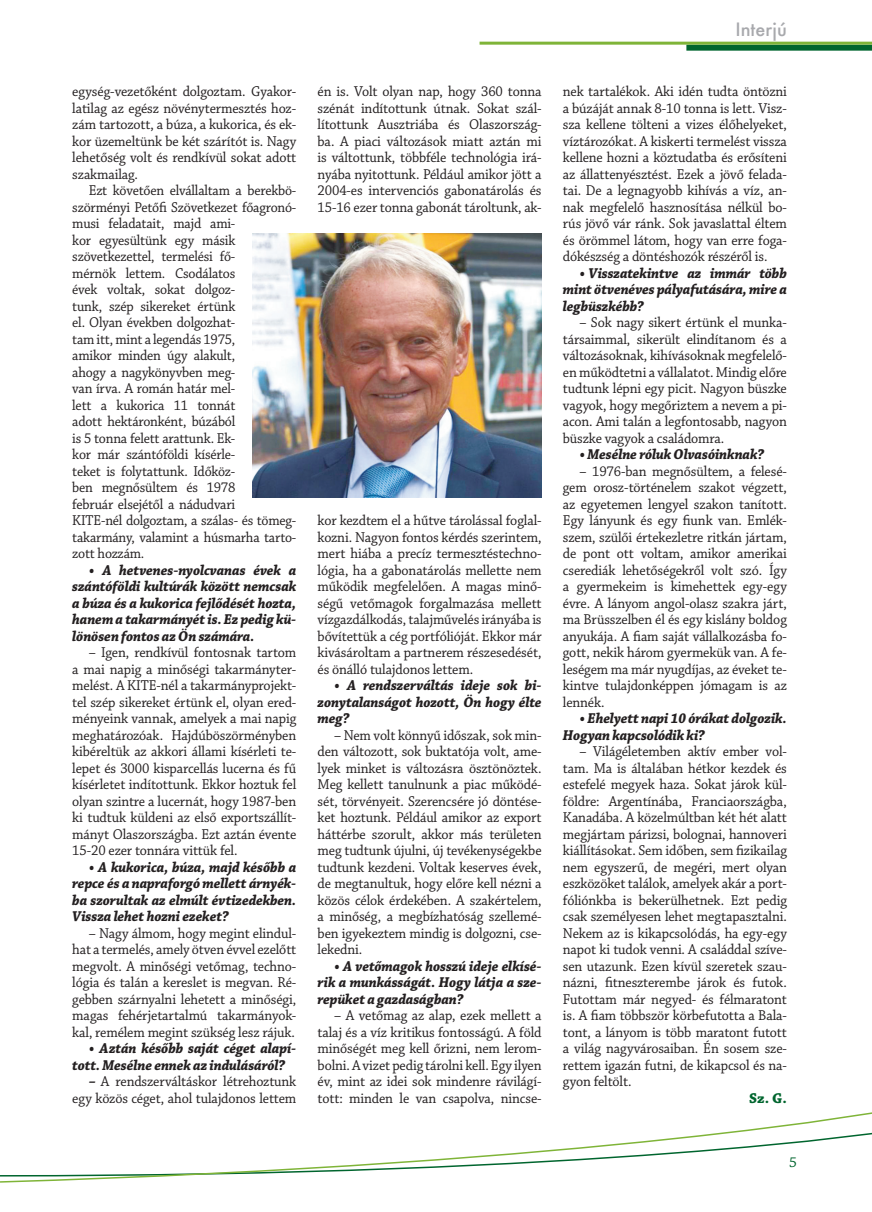
<style>
.page{position:relative;width:872px;height:1212px;background:#fff}
.page>*{position:absolute;margin:0;border:0;box-sizing:border-box;transform-origin:0 0}
.rovatcím{font:500 18px "Futura";color:#a8a9ad}
.Kenyér{font:15px/16.5px "Chaparral Pro";letter-spacing:-.01em;color:#231f20;text-align:justify;scale:.94 1}
.Kenyér-2{font:italic 700 15px/16.5px "Chaparral Pro";letter-spacing:-.01em;color:#231f20;text-align:justify;scale:.94 1}
.Kenyér-3{font:15px/16.5px "Chaparral Pro";letter-spacing:-.01em;color:#231f20;scale:.93 1}
.Aláírás{font:700 15px "Chaparral Pro";color:#00652e}
.t1{font:15px "Chaparral Pro";color:#00652e}
.s1{font-weight:700;font-style:italic}
</style>
<div class="page">
<div style="left:686px;top:45px;width:186px;height:6px;background:#00652e"></div>
<hr style="left:479px;top:42px;width:393px;height:3px;background:#7fb438">
<svg style="left:0;top:1112px;width:872px;height:71px"></svg>
<img style="left:252px;top:234px;width:289px;height:264px">
<p class="Kenyér" style="left:72px;top:84px;width:240px">egység-vezetőként dolgoztam. Gyakor&shy;latilag az egész növénytermesztés hoz&shy;zám tartozott, a búza, a kukorica, és ek&shy;kor üzemeltünk be két szárítót is. Nagy lehetőség volt és rendkívül sokat adott szakmailag.</p>
<p class="Kenyér-3" style="left:72px;top:183px;width:242px;text-indent:17px">Ezt követően elvállaltam a berekbö&shy;szörményi Petőfi Szövetkezet főagronó&shy;musi feladatait, majd ami-<br>kor egyesültünk egy másik szövetkezettel, termelési fő-<br>mérnök lettem. Csodálatos<br>évek voltak, sokat dolgoz-<br>tunk, szép sikereket értünk<br>el. Olyan években dolgozhat-<br>tam itt, mint a legendás 1975,<br>amikor minden úgy alakult,<br>ahogy a nagykönyvben meg-<br>van írva. A román határ mel-<br>lett a kukorica 11 tonnát<br>adott hektáronként, búzából<br>is 5 tonna felett arattunk. Ek-<br>kor már szántóföldi kísérle-<br>teket is folytattunk. Időköz-<br>ben megnősültem és 1978<br>február elsejétől a nádudvari<br>KITE-nél dolgoztam, a szálas- és tömeg&shy;takarmány, valamint a húsmarha tarto&shy;zott hozzám.</p>
<p class="Kenyér-2" style="left:72px;top:562px;width:240px;text-indent:17px">• A hetvenes-nyolcvanas évek a szántóföldi kultúrák között nemcsak a búza és a kukorica fejlődését hozta, hanem a takarmányét is. Ez pedig kü&shy;lönösen fontos az Ön számára.</p>
<p class="Kenyér" style="left:72px;top:645px;width:240px;text-indent:17px">– Igen, rendkívül fontosnak tartom a mai napig a minőségi takarmányter&shy;melést. A KITE-nél a takarmányprojekt&shy;tel szép sikereket értünk el, olyan ered&shy;ményeink vannak, amelyek a mai napig meghatározóak. Hajdúböszörményben kibéreltük az akkori állami kísérleti te&shy;lepet és 3000 kisparcellás lucerna és fű kísérletet indítottunk. Ekkor hoztuk fel olyan szintre a lucernát, hogy 1987-ben ki tudtuk küldeni az első exportszállít&shy;mányt Olaszországba. Ezt aztán évente 15-20 ezer tonnára vittük fel.</p>
<p class="Kenyér-2" style="left:72px;top:859px;width:240px;text-indent:17px">• A kukorica, búza, majd később a repce és a napraforgó mellett árnyék&shy;ba szorultak az elmúlt évtizedekben.<br>Vissza lehet hozni ezeket?</p>
<p class="Kenyér" style="left:72px;top:925px;width:240px;text-indent:17px">– Nagy álmom, hogy megint elindul&shy;hat a termelés, amely ötven évvel ezelőtt megvolt. A minőségi vetőmag, techno&shy;lógia és talán a kereslet is megvan. Ré&shy;gebben szárnyalni lehetett a minőségi, magas fehérjetartalmú takarmányok&shy;kal, remélem megint szükség lesz rájuk.</p>
<p class="Kenyér-2" style="left:72px;top:1041px;width:240px;text-indent:17px">• Aztán később saját céget alapí&shy;tott. Mesélne ennek az indulásáról?</p>
<p class="Kenyér" style="left:72px;top:1074px;width:240px;text-align:right"><span class="s1">–</span> A rendszerváltáskor létrehoztunk egy közös céget, ahol tulajdonos lettem</p>
<p class="Kenyér" style="left:317px;top:84px;width:240px">én is. Volt olyan nap, hogy 360 tonna szénát indítottunk útnak. Sokat szál&shy;lítottunk Ausztriába és Olaszország&shy;ba. A piaci változások miatt aztán mi is váltottunk, többféle technológia irá&shy;nyába nyitottunk. Például amikor jött a 2004-es intervenciós gabonatárolás és 15-16 ezer tonna gabonát tároltunk, ak-</p>
<p class="Kenyér" style="left:317px;top:513px;width:240px">kor kezdtem el a hűtve tárolással foglal&shy;kozni. Nagyon fontos kérdés szerintem, mert hiába a precíz termesztéstechno&shy;lógia, ha a gabonatárolás mellette nem működik megfelelően. A magas minő&shy;ségű vetőmagok forgalmazása mellett vízgazdálkodás, talajművelés irányába is bővítettük a cég portfólióját. Ekkor már kivásároltam a partnerem részesedését, és önálló tulajdonos lettem.</p>
<p class="Kenyér-2" style="left:317px;top:678px;width:240px;text-indent:17px">• A rendszerváltás ideje sok bi&shy;zonytalanságot hozott, Ön hogy élte meg?</p>
<p class="Kenyér" style="left:317px;top:727px;width:240px;text-indent:17px">– Nem volt könnyű időszak, sok min&shy;den változott, sok buktatója volt, ame&shy;lyek minket is változásra ösztönöztek.<br>Meg kellett tanulnunk a piac működé&shy;sét, törvényeit. Szerencsére jó döntése&shy;ket hoztunk. Például amikor az export háttérbe szorult, akkor más területen meg tudtunk újulni, új tevékenységekbe tudtunk kezdeni. Voltak keserves évek, de megtanultuk, hogy előre kell nézni a közös célok érdekében. A szakértelem, a minőség, a megbízhatóság szellemé&shy;ben igyekeztem mindig is dolgozni, cse&shy;lekedni.</p>
<p class="Kenyér-2" style="left:317px;top:958px;width:240px;text-indent:17px">• A vetőmagok hosszú ideje elkísé&shy;rik a munkásságát. Hogy látja a sze&shy;repüket a gazdaságban?</p>
<p class="Kenyér" style="left:317px;top:1008px;width:240px;text-indent:17px">– A vetőmag az alap, ezek mellett a talaj és a víz kritikus fontosságú. A föld minőségét meg kell őrizni, nem lerom&shy;bolni. A vizet pedig tárolni kell. Egy ilyen év, mint az idei sok mindenre rávilágí&shy;tott: minden le van csapolva, nincse-</p>
<p class="rovatcím" style="left:735px;top:17px;width:53px">Interjú</p>
<p class="Kenyér" style="left:563px;top:84px;width:240px">nek tartalékok. Aki idén tudta öntözni a búzáját annak 8-10 tonna is lett. Vis - sza kellene tölteni a vizes élőhelyeket, víztározókat. A kiskerti termelést vissza kellene hozni a köztudatba és erősíteni az állattenyésztést. Ezek a jövő felada&shy;tai. De a legnagyobb kihívás a víz, an&shy;nak megfelelő hasznosítása nélkül bo&shy;rús jövő vár ránk. Sok javaslattal éltem és örömmel látom, hogy van erre foga&shy;dókészség a döntéshozók részéről is.</p>
<p class="Kenyér-2" style="left:563px;top:265px;width:240px;text-indent:17px">• Visszatekintve az immár több mint ötvenéves pályafutására, mire a legbüszkébb?</p>
<p class="Kenyér" style="left:563px;top:315px;width:240px;text-indent:17px">– Sok nagy sikert értünk el munka&shy;társaimmal, sikerült elindítanom és a változásoknak, kihívásoknak megfelelő&shy;en működtetni a vállalatot. Mindig előre tudtunk lépni egy picit. Nagyon büszke vagyok, hogy megőriztem a nevem a pi&shy;acon. Ami talán a legfontosabb, nagyon büszke vagyok a családomra.</p>
<p class="Kenyér-2" style="left:579px;top:447px;width:198px">• Mesélne róluk Olvasóinknak?</p>
<p class="Kenyér" style="left:563px;top:463px;width:240px;text-indent:17px">– 1976-ban megnősültem, a felesé&shy;gem orosz-történelem szakot végzett, az egyetemen lengyel szakon tanított.<br>Egy lányunk és egy fiunk van. Emlék&shy;szem, szülői értekezletre ritkán jártam, de pont ott voltam, amikor amerikai cserediák lehetőségekről volt szó. Így a gyermekeim is kimehettek egy-egy évre. A lányom angol-olasz szakra járt, ma Brüsszelben él és egy kislány boldog anyukája. A fiam saját vállalkozásba fo&shy;gott, nekik három gyermekük van. A fe&shy;leségem ma már nyugdíjas, az éveket te&shy;kintve tulajdonképpen jómagam is az lennék.</p>
<p class="Kenyér-2" style="left:563px;top:711px;width:240px;text-indent:17px">• Ehelyett napi 10 órákat dolgozik.<br>Hogyan kapcsolódik ki?</p>
<p class="Kenyér" style="left:563px;top:744px;width:240px;text-indent:17px">– Világéletemben aktív ember vol&shy;tam. Ma is általában hétkor kezdek és estefelé megyek haza. Sokat járok kül&shy;földre: Argentínába, Franciaországba, Kanadába. A közelmúltban két hét alatt megjártam párizsi, bolognai, hannoveri kiállításokat. Sem időben, sem fizikailag nem egyszerű, de megéri, mert olyan eszközöket találok, amelyek akár a port&shy;fóliónkba is bekerülhetnek. Ezt pedig csak személyesen lehet megtapasztalni.<br>Nekem az is kikapcsolódás, ha egy-egy napot ki tudok venni. A családdal szíve&shy;sen utazunk. Ezen kívül szeretek szau&shy;názni, fitneszterembe járok és futok.<br>Futottam már negyed- és félmaratont is. A fiam többször körbefutotta a Bala&shy;tont, a lányom is több maratont futott a világ nagyvárosaiban. Én sosem sze&shy;rettem igazán futni, de kikapcsol és na&shy;gyon feltölt.</p>
<p class="Aláírás" style="left:749px;top:1089px;width:39px">Sz. G.</p>
<p class="t1" style="left:789px;top:1154px;width:9px">5</p>
</div>
